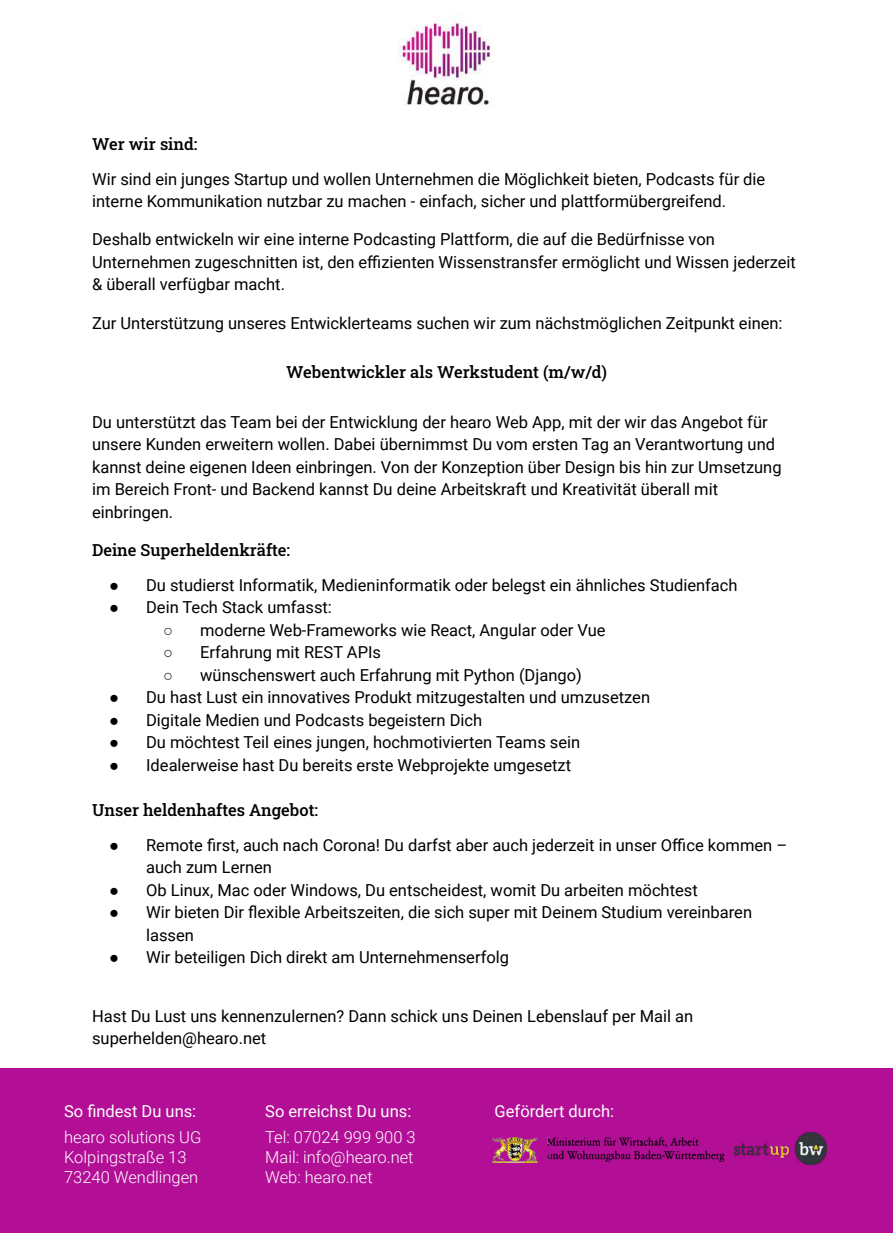
<style>
.page{position:relative;width:893px;height:1233px;background:#fff}
.page>*{position:absolute;margin:0;border:0;box-sizing:border-box;transform-origin:0 0}
.t1{font:16.5px/22.5px "Roboto";color:#000}
.t2{font:300 16.5px/20.2px "Roboto";color:#fff}
.t3{font:500 16.5px "Roboto Slab";color:#000}
.t4{font:16.5px "Roboto";color:#fff}
.s1{font-family:"Arial"}
</style>
<div class="page">
<div style="left:0;top:1068px;width:892px;height:165px;background:#b20f96"></div>
<img style="left:735px;top:1133px;width:91px;height:31px">
<img style="left:492px;top:1138px;width:232px;height:24px">
<img style="left:397px;top:15px;width:97px;height:91px">
<p class="t3" style="left:92px;top:132px;width:107px">Wer wir sind:</p>
<p class="t1" style="left:92px;top:169px;width:674px">Wir sind ein junges Startup und wollen Unternehmen die Möglichkeit bieten, Podcasts für die interne Kommunikation nutzbar zu machen - einfach, sicher und plattformübergreifend.</p>
<p class="t1" style="left:92px;top:230px;width:705px">Deshalb entwickeln wir eine interne Podcasting Plattform, die auf die Bedürfnisse von<br>Unternehmen zugeschnitten ist, den effizienten Wissenstransfer ermöglicht und Wissen jederzeit &amp; überall verfügbar macht.</p>
<p class="t1" style="left:92px;top:313px;width:692px">Zur Unterstützung unseres Entwicklerteams suchen wir zum nächstmöglichen Zeitpunkt einen:</p>
<p class="t3" style="left:286px;top:361px;width:322px">Webentwickler als Werkstudent (m/w/d)</p>
<p class="t1" style="left:92px;top:412px;width:691px">Du unterstützt das Team bei der Entwicklung der hearo Web App, mit der wir das Angebot für unsere Kunden erweitern wollen. Dabei übernimmst Du vom ersten Tag an Verantwortung und kannst deine eigenen Ideen einbringen. Von der Konzeption über Design bis hin zur Umsetzung im Bereich Front- und Backend kannst Du deine Arbeitskraft und Kreativität überall mit einbringen.</p>
<p class="t3" style="left:92px;top:539px;width:199px">Deine Superheldenkräfte:</p>
<p class="t1" style="left:109px;top:575px;width:630px"><span class="s1">●</span> Du studierst Informatik, Medieninformatik oder belegst ein ähnliches Studienfach</p>
<p class="t1" style="left:109px;top:598px;width:224px"><span class="s1">●</span> Dein Tech Stack umfasst:</p>
<p class="t1" style="left:163px;top:620px;width:444px"><span class="s1">○</span> moderne Web-Frameworks wie React, Angular oder Vue</p>
<p class="t1" style="left:163px;top:643px;width:219px"><span class="s1">○</span> Erfahrung mit REST APIs</p>
<p class="t1" style="left:163px;top:665px;width:420px"><span class="s1">○</span> wünschenswert auch Erfahrung mit Python (Django)</p>
<p class="t1" style="left:109px;top:688px;width:542px"><span class="s1">●</span> Du hast Lust ein innovatives Produkt mitzugestalten und umzusetzen</p>
<p class="t1" style="left:109px;top:710px;width:374px"><span class="s1">●</span> Digitale Medien und Podcasts begeistern Dich</p>
<p class="t1" style="left:109px;top:733px;width:472px"><span class="s1">●</span> Du möchtest Teil eines jungen, hochmotivierten Teams sein</p>
<p class="t1" style="left:109px;top:755px;width:463px"><span class="s1">●</span> Idealerweise hast Du bereits erste Webprojekte umgesetzt</p>
<p class="t3" style="left:92px;top:798px;width:227px">Unser heldenhaftes Angebot:</p>
<p class="t1" style="left:146px;top:835px;width:642px;text-indent:-37px"><span class="s1">●</span> Remote first, auch nach Corona! Du darfst aber auch jederzeit in unser Office kommen – auch zum Lernen</p>
<p class="t1" style="left:109px;top:880px;width:590px"><span class="s1">●</span> Ob Linux, Mac oder Windows, Du entscheidest, womit Du arbeiten möchtest</p>
<p class="t1" style="left:146px;top:903px;width:607px;text-indent:-37px"><span class="s1">●</span> Wir bieten Dir flexible Arbeitszeiten, die sich super mit Deinem Studium vereinbaren lassen</p>
<p class="t1" style="left:109px;top:948px;width:401px"><span class="s1">●</span> Wir beteiligen Dich direkt am Unternehmenserfolg</p>
<p class="t1" style="left:92px;top:1006px;width:602px">Hast Du Lust uns kennenzulernen? Dann schick uns Deinen Lebenslauf per Mail an superhelden@hearo.net</p>
<p class="t4" style="left:64px;top:1104px;width:134px">So findest Du uns:</p>
<p class="t2" style="left:64px;top:1128px;width:139px">hearo solutions UG<br>Kolpingstraße 13<br>73240 Wendlingen</p>
<p class="t4" style="left:265px;top:1104px;width:148px">So erreichst Du uns:</p>
<p class="t2" style="left:265px;top:1128px;width:152px">Tel: 07024 999 900 3<br>Mail: info@hearo.net<br>Web: hearo.net</p>
<p class="t4" style="left:494px;top:1104px;width:121px">Gefördert durch:</p>
</div>
